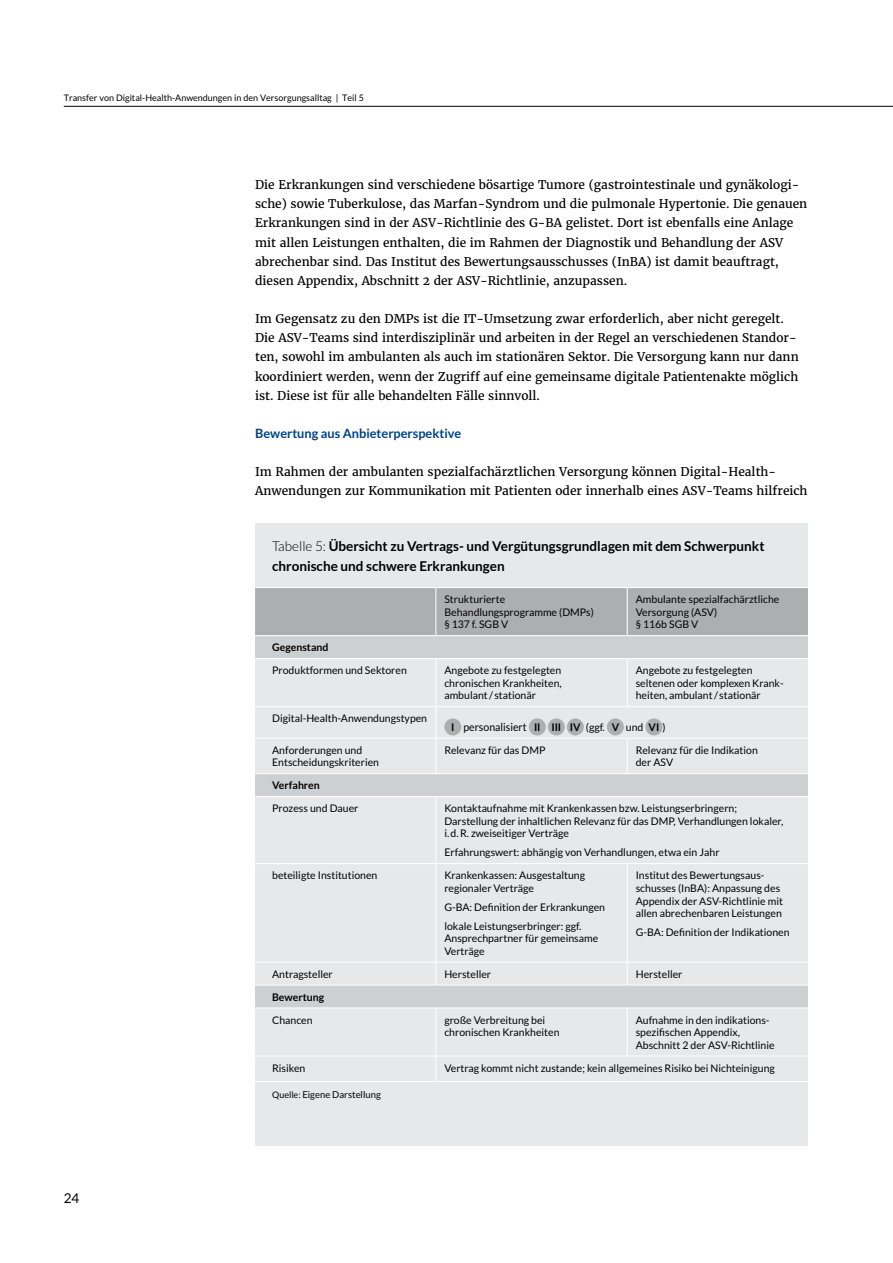
<style>
.page{position:relative;width:893px;height:1263px;background:#fff}
.page>*{position:absolute;margin:0;border:0;box-sizing:border-box;transform-origin:0 0}
.t1{font:700 13.5px/19.2px "Lato";color:#000}
.t2{font:13.5px "Lato";color:#000}
.t3{font:700 12.75px "Lato";color:#004180}
.t4{font:12px/19.2px "Merriweather";color:#000}
.t5{font:11.1px "Lato";color:#000;scale:.95 1}
.t6{font:10.5px/12.6px "Lato";color:#000}
.t7{font:700 10.5px "Lato";color:#000}
.t8{font:9.45px "Lato";color:#000}
.t9{font:9px "Lato";color:#000}
.s1{font-weight:300}
.s2{font-weight:700;font-size:10.5px}
.s3{font-size:10.5px}
.s4{font-size:9px}
</style>
<div class="page">
<hr style="left:64px;top:106px;width:829px;height:1px;background:#000">
<div style="left:255px;top:523px;width:553px;height:623px;background:#e6e8e9"></div>
<div style="left:255px;top:588px;width:553px;height:47px;background:#abafb2"></div>
<svg style="left:255px;top:636px;width:553px;height:371px"></svg>
<hr style="left:436px;top:706px;width:191px;height:1px;background:#fff">
<hr style="left:627px;top:706px;width:181px;height:1px;background:#fff">
<hr style="left:436px;top:738px;width:191px;height:1px;background:#fff">
<hr style="left:627px;top:738px;width:181px;height:1px;background:#fff">
<hr style="left:436px;top:961px;width:191px;height:2px;background:#fff">
<hr style="left:627px;top:961px;width:181px;height:2px;background:#fff">
<hr style="left:436px;top:1055px;width:191px;height:1px;background:#fff">
<hr style="left:627px;top:1055px;width:181px;height:1px;background:#fff">
<hr style="left:436px;top:635px;width:191px;height:1px;background:#fff">
<hr style="left:627px;top:635px;width:181px;height:1px;background:#fff">
<hr style="left:436px;top:658px;width:191px;height:1px;background:#fff">
<hr style="left:627px;top:658px;width:181px;height:1px;background:#fff">
<hr style="left:255px;top:635px;width:181px;height:1px;background:#fff">
<hr style="left:255px;top:658px;width:181px;height:1px;background:#fff">
<hr style="left:255px;top:706px;width:181px;height:1px;background:#fff">
<hr style="left:255px;top:738px;width:181px;height:1px;background:#fff">
<hr style="left:255px;top:773px;width:181px;height:1px;background:#fff">
<hr style="left:436px;top:773px;width:191px;height:1px;background:#fff">
<hr style="left:627px;top:773px;width:181px;height:1px;background:#fff">
<hr style="left:255px;top:796px;width:181px;height:1px;background:#fff">
<hr style="left:255px;top:863px;width:181px;height:1px;background:#fff">
<hr style="left:255px;top:961px;width:181px;height:2px;background:#fff">
<hr style="left:255px;top:984px;width:181px;height:1px;background:#fff">
<hr style="left:436px;top:984px;width:191px;height:1px;background:#fff">
<hr style="left:627px;top:984px;width:181px;height:1px;background:#fff">
<hr style="left:436px;top:1007px;width:191px;height:1px;background:#fff">
<hr style="left:627px;top:1007px;width:181px;height:1px;background:#fff">
<hr style="left:255px;top:1007px;width:181px;height:1px;background:#fff">
<hr style="left:255px;top:1055px;width:181px;height:1px;background:#fff">
<hr style="left:435px;top:659px;width:1px;height:47px;background:#fff">
<hr style="left:627px;top:659px;width:1px;height:47px;background:#fff">
<hr style="left:435px;top:739px;width:1px;height:34px;background:#fff">
<hr style="left:627px;top:739px;width:1px;height:34px;background:#fff">
<hr style="left:435px;top:864px;width:1px;height:97px;background:#fff">
<hr style="left:627px;top:864px;width:1px;height:97px;background:#fff">
<svg style="left:435px;top:963px;width:1px;height:21px"></svg>
<svg style="left:627px;top:963px;width:1px;height:21px"></svg>
<hr style="left:435px;top:1008px;width:1px;height:47px;background:#fff">
<hr style="left:627px;top:1008px;width:1px;height:47px;background:#fff">
<svg style="left:435px;top:1056px;width:1px;height:25px"></svg>
<hr style="left:435px;top:707px;width:1px;height:31px;background:#fff">
<hr style="left:255px;top:1081px;width:181px;height:1px;background:#fff">
<hr style="left:436px;top:1081px;width:191px;height:1px;background:#fff">
<hr style="left:627px;top:1081px;width:181px;height:1px;background:#fff">
<hr style="left:255px;top:587px;width:181px;height:1px;background:#fff">
<hr style="left:436px;top:587px;width:191px;height:1px;background:#fff">
<hr style="left:435px;top:588px;width:1px;height:47px;background:#fff">
<hr style="left:627px;top:587px;width:181px;height:1px;background:#fff">
<hr style="left:627px;top:588px;width:1px;height:47px;background:#fff">
<hr style="left:436px;top:796px;width:191px;height:1px;background:#fff">
<hr style="left:435px;top:797px;width:1px;height:66px;background:#fff">
<hr style="left:627px;top:796px;width:181px;height:1px;background:#fff">
<hr style="left:436px;top:863px;width:191px;height:1px;background:#fff">
<hr style="left:627px;top:863px;width:181px;height:1px;background:#fff">
<div style="left:444px;top:718px;width:17px;height:17px;background:#abafb2;border-radius:50%"></div>
<div style="left:529px;top:718px;width:17px;height:17px;background:#abafb2;border-radius:50%"></div>
<div style="left:548px;top:718px;width:17px;height:17px;background:#abafb2;border-radius:50%"></div>
<div style="left:567px;top:718px;width:17px;height:17px;background:#abafb2;border-radius:50%"></div>
<div style="left:607px;top:718px;width:17px;height:17px;background:#abafb2;border-radius:50%"></div>
<div style="left:645px;top:718px;width:17px;height:17px;background:#abafb2;border-radius:50%"></div>
<p class="t9" style="left:64px;top:93px;width:302px">Transfer von Digital-Health-Anwendungen in den Versorgungsalltag | Teil 5</p>
<p class="t4" style="left:255px;top:175px;width:554px">Die Erkrankungen sind verschiedene bösartige Tumore (gastrointestinale und gynäkologi&shy;sche) sowie Tuberkulose, das Marfan-Syndrom und die pulmonale Hypertonie. Die genauen Erkrankungen sind in der ASV-Richtlinie des G-BA gelistet. Dort ist ebenfalls eine Anlage mit allen Leistungen enthalten, die im Rahmen der Diagnostik und Behandlung der ASV abrechenbar sind. Das Institut des Bewertungsausschusses (InBA) ist damit beauftragt, diesen Appendix, Abschnitt 2 der ASV-Richtlinie, anzupassen.</p>
<p class="t4" style="left:255px;top:309px;width:545px">Im Gegensatz zu den DMPs ist die IT-Umsetzung zwar erforderlich, aber nicht geregelt.<br>Die ASV-Teams sind interdisziplinär und arbeiten in der Regel an verschiedenen Standor&shy;ten, sowohl im ambulanten als auch im stationären Sektor. Die Versorgung kann nur dann koordiniert werden, wenn der Zugriff auf eine gemeinsame digitale Patientenakte möglich ist. Diese ist für alle behandelten Fälle sinnvoll.</p>
<p class="t3" style="left:255px;top:426px;width:208px">Bewertung aus Anbieterperspektive</p>
<p class="t4" style="left:255px;top:462px;width:554px">Im Rahmen der ambulanten spezialfachärztlichen Versorgung können Digital-Health-<br>Anwendungen zur Kommunikation mit Patienten oder innerhalb eines ASV-Teams hilfreich</p>
<p class="t1" style="left:272px;top:537px;width:494px"><span class="s1">Tabelle 5:</span> Übersicht zu Vertrags- und Vergütungsgrundlagen mit dem Schwerpunkt chronische und schwere Erkrankungen</p>
<p class="t6" style="left:444px;top:593px;width:151px">Strukturierte<br>Behandlungsprogramme (DMPs) § 137 f. SGB V</p>
<p class="t6" style="left:636px;top:593px;width:145px">Ambulante spezialfachärztliche<br>Versorgung (ASV)<br>§ 116b SGB V</p>
<p class="t7" style="left:272px;top:641px;width:58px">Gegenstand</p>
<p class="t6" style="left:272px;top:664px;width:136px">Produktformen und Sektoren</p>
<p class="t6" style="left:444px;top:664px;width:119px;text-align:justify">Angebote zu festgelegten chronischen Krankheiten, ambulant/ stationär</p>
<p class="t6" style="left:636px;top:664px;width:149px">Angebote zu festgelegten seltenen oder komplexen Krank&shy;heiten, ambulant/ stationär</p>
<p class="t6" style="left:272px;top:712px;width:156px">Digital-Health-Anwendungstypen</p>
<p class="t5" style="left:451px;top:721px;width:227px"><span class="s2">I</span> personalisiert <span class="s2">II III IV</span> <span class="s3">(ggf.</span> <span class="s2">V</span> <span class="s3">und</span> <span class="s2">VI</span> <span class="s3">)</span></p>
<p class="t6" style="left:272px;top:744px;width:108px">Anforderungen und<br>Entscheidungskriterien</p>
<p class="t6" style="left:444px;top:744px;width:103px">Relevanz für das DMP</p>
<p class="t6" style="left:636px;top:744px;width:124px">Relevanz für die Indikation der ASV</p>
<p class="t7" style="left:272px;top:779px;width:49px">Verfahren</p>
<p class="t6" style="left:272px;top:802px;width:88px">Prozess und Dauer</p>
<p class="t6" style="left:444px;top:802px;width:340px">Kontaktaufnahme mit Krankenkassen bzw. Leistungserbringern;<br>Darstellung der inhaltlichen Relevanz für das DMP, Verhandlungen lokaler, i.d.R. zweiseitiger Verträge</p>
<p class="t6" style="left:444px;top:846px;width:277px">Erfahrungswert: abhängig von Verhandlungen, etwa ein Jahr</p>
<p class="t6" style="left:272px;top:869px;width:107px">beteiligte Institutionen</p>
<p class="t6" style="left:444px;top:869px;width:142px">Krankenkassen: Ausgestaltung regionaler Verträge</p>
<p class="t6" style="left:444px;top:897px;width:162px;line-height:18.9px">G-BA: Definition der Erkrankungen lokale Leistungserbringer: ggf.</p>
<p class="t6" style="left:444px;top:932px;width:155px">Ansprechpartner für gemeinsame<br>Verträge</p>
<p class="t6" style="left:636px;top:869px;width:149px">Institut des Bewertungsaus&shy;schusses (InBA): Anpassung des<br>Appendix der ASV-Richtlinie mit allen abrechenbaren Leistungen</p>
<p class="t6" style="left:636px;top:926px;width:155px">G-BA: Definition der Indikationen</p>
<p class="t2" style="left:64px;top:1191px;width:17px">24</p>
<p class="t6" style="left:272px;top:968px;width:62px">Antragsteller</p>
<p class="t6" style="left:444px;top:968px;width:48px">Hersteller</p>
<p class="t6" style="left:636px;top:968px;width:48px">Hersteller</p>
<p class="t7" style="left:272px;top:991px;width:54px">Bewertung</p>
<p class="t6" style="left:272px;top:1013px;width:42px">Chancen</p>
<p class="t6" style="left:444px;top:1013px;width:117px">große Verbreitung bei chronischen Krankheiten</p>
<p class="t6" style="left:636px;top:1013px;width:140px">Aufnahme in den indikations&shy;spezifischen Appendix,<br>Abschnitt 2 der ASV-Richtlinie</p>
<p class="t6" style="left:272px;top:1061px;width:35px">Risiken</p>
<p class="t6" style="left:444px;top:1061px;width:332px">Vertrag kommt nicht zustande; kein allgemeines Risiko bei Nichteinigung</p>
<p class="t8" style="left:272px;top:1089px;width:110px"><span class="s4">Quelle:</span> Eigene Darstellung</p>
</div>
